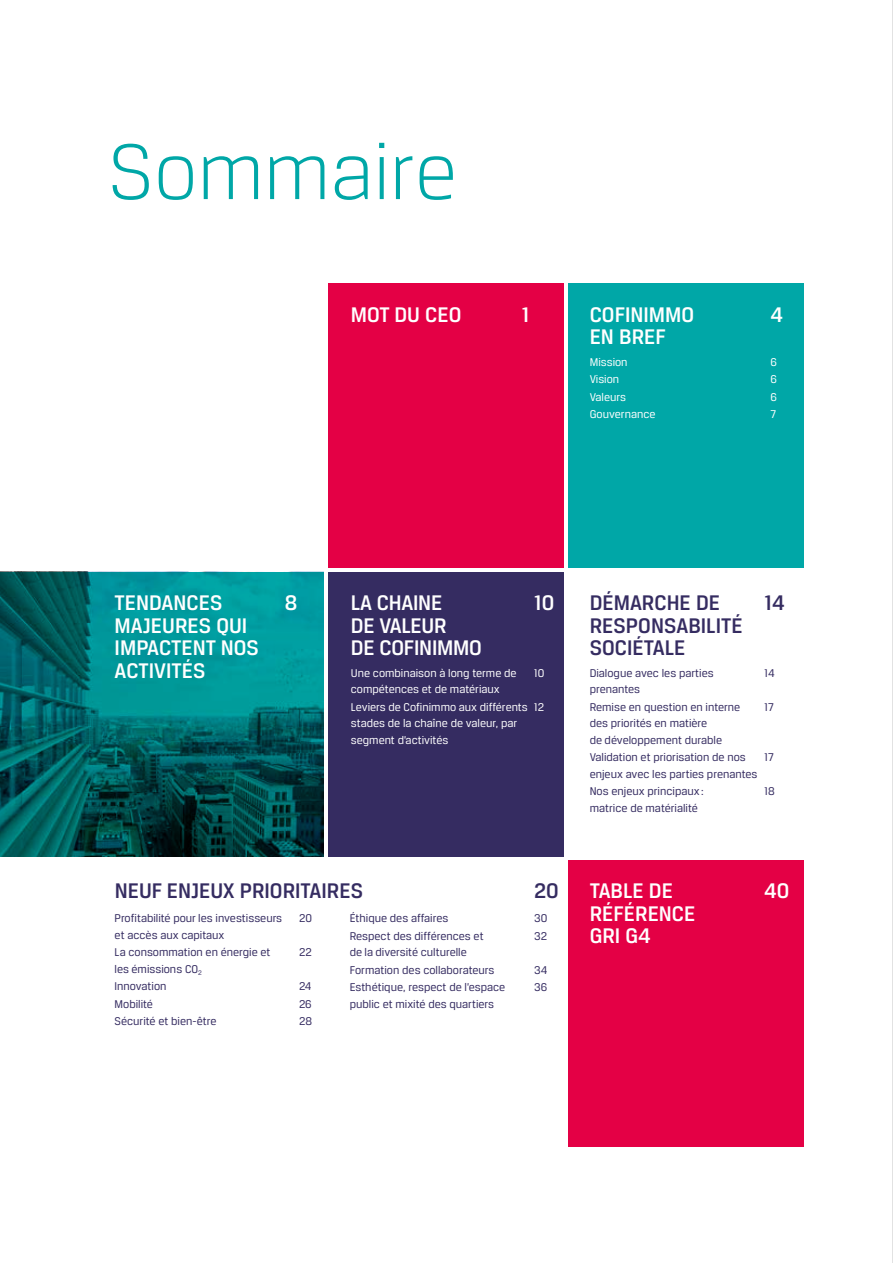
<style>
.page{position:relative;width:893px;height:1263px;background:#fff}
.page>*{position:absolute;margin:0;border:0;box-sizing:border-box;transform-origin:0 0}
.t1{font:300 84px "Breuer Text";color:#00a7a7}
.t2{font:500 22.5px/22.5px "Breuer Text";color:#fff}
.t3{font:500 22.5px/22.5px "Breuer Text";color:#352c61}
.t4{font:12px/16.5px "Breuer Text";color:#352c61}
.t5{font:12px/16.5px "Breuer Text";color:#fff}
</style>
<div class="page">
<img style="left:0;top:572px;width:323px;height:284px">
<div style="left:328px;top:572px;width:235px;height:284px;background:#352c61"></div>
<div style="left:568px;top:860px;width:236px;height:286px;background:#e40045"></div>
<div style="left:568px;top:283px;width:236px;height:285px;background:#00a7a7"></div>
<div style="left:328px;top:283px;width:235px;height:285px;background:#e40045"></div>
<hr style="left:892px;top:0;width:1px;height:1263px;background:#dadada">
<h1 class="t1" style="left:108px;top:126px;width:351px">Sommaire</h1>
<h2 class="t2" style="left:351px;top:303px;width:112px">MOT DU CEO</h2>
<h2 class="t2" style="left:521px;top:303px;width:10px">1</h2>
<h2 class="t2" style="left:590px;top:303px;width:106px">COFINIMMO<br>EN BREF</h2>
<h2 class="t2" style="left:770px;top:303px;width:14px">4</h2>
<p class="t5" style="left:590px;top:354px;width:39px">Mission</p>
<p class="t5" style="left:770px;top:354px;width:8px">6</p>
<p class="t5" style="left:590px;top:371px;width:31px">Vision</p>
<p class="t5" style="left:770px;top:371px;width:8px">6</p>
<p class="t5" style="left:590px;top:389px;width:38px">Valeurs</p>
<p class="t5" style="left:770px;top:389px;width:8px">6</p>
<p class="t5" style="left:590px;top:406px;width:67px">Gouvernance</p>
<p class="t5" style="left:770px;top:406px;width:7px">7</p>
<h2 class="t2" style="left:115px;top:591px;width:146px">TENDANCES<br>MAJEURES QUI<br>IMPACTENT NOS<br>ACTIVITÉS</h2>
<h2 class="t2" style="left:285px;top:591px;width:14px">8</h2>
<h2 class="t2" style="left:351px;top:591px;width:133px">LA CHAINE<br>DE VALEUR<br>DE COFINIMMO</h2>
<h2 class="t2" style="left:534px;top:591px;width:22px">10</h2>
<p class="t5" style="left:351px;top:664px;width:167px">Une combinaison à long terme de compétences et de matériaux</p>
<p class="t5" style="left:534px;top:664px;width:12px">10</p>
<p class="t5" style="left:351px;top:698px;width:178px">Leviers de Cofinimmo aux différents stades de la chaîne de valeur, par segment d’activités</p>
<p class="t5" style="left:534px;top:698px;width:12px">12</p>
<h2 class="t3" style="left:115px;top:879px;width:250px">NEUF ENJEUX PRIORITAIRES</h2>
<h2 class="t3" style="left:534px;top:879px;width:26px">20</h2>
<p class="t4" style="left:115px;top:910px;width:169px">Profitabilité pour les investisseurs et accès aux capitaux</p>
<p class="t4" style="left:299px;top:910px;width:14px">20</p>
<p class="t4" style="left:115px;top:944px;width:157px">La consommation en énergie et les émissions CO<sub>2</sub></p>
<p class="t4" style="left:299px;top:944px;width:14px">22</p>
<p class="t4" style="left:115px;top:978px;width:53px">Innovation</p>
<p class="t4" style="left:299px;top:978px;width:14px">24</p>
<p class="t4" style="left:115px;top:995px;width:40px">Mobilité</p>
<p class="t4" style="left:299px;top:995px;width:14px">26</p>
<p class="t4" style="left:115px;top:1013px;width:103px">Sécurité et bien-être</p>
<p class="t4" style="left:299px;top:1013px;width:15px">28</p>
<p class="t4" style="left:350px;top:910px;width:100px">Éthique des affaires</p>
<p class="t4" style="left:534px;top:910px;width:15px">30</p>
<p class="t4" style="left:350px;top:927px;width:135px">Respect des différences et de la diversité culturelle</p>
<p class="t4" style="left:534px;top:927px;width:14px">32</p>
<p class="t4" style="left:350px;top:961px;width:146px">Formation des collaborateurs</p>
<p class="t4" style="left:534px;top:961px;width:15px">34</p>
<p class="t4" style="left:350px;top:979px;width:157px">Esthétique, respect de l’espace public et mixité des quartiers</p>
<p class="t4" style="left:534px;top:979px;width:15px">36</p>
<h2 class="t3" style="left:590px;top:591px;width:154px">DÉMARCHE DE<br>RESPONSABILITÉ<br>SOCIÉTALE</h2>
<h2 class="t3" style="left:764px;top:591px;width:22px">14</h2>
<p class="t4" style="left:590px;top:664px;width:125px">Dialogue avec les parties prenantes</p>
<p class="t4" style="left:764px;top:664px;width:12px">14</p>
<p class="t4" style="left:590px;top:698px;width:152px">Remise en question en interne des priorités en matière<br>de développement durable</p>
<p class="t4" style="left:764px;top:698px;width:11px">17</p>
<p class="t4" style="left:590px;top:749px;width:169px">Validation et priorisation de nos enjeux avec les parties prenantes</p>
<p class="t4" style="left:764px;top:749px;width:11px">17</p>
<p class="t4" style="left:590px;top:783px;width:115px">Nos enjeux principaux : matrice de matérialité</p>
<p class="t4" style="left:764px;top:783px;width:12px">18</p>
<h2 class="t2" style="left:590px;top:879px;width:107px">TABLE DE<br>RÉFÉRENCE<br>GRI G4</h2>
<h2 class="t2" style="left:764px;top:879px;width:27px">40</h2>
</div>
